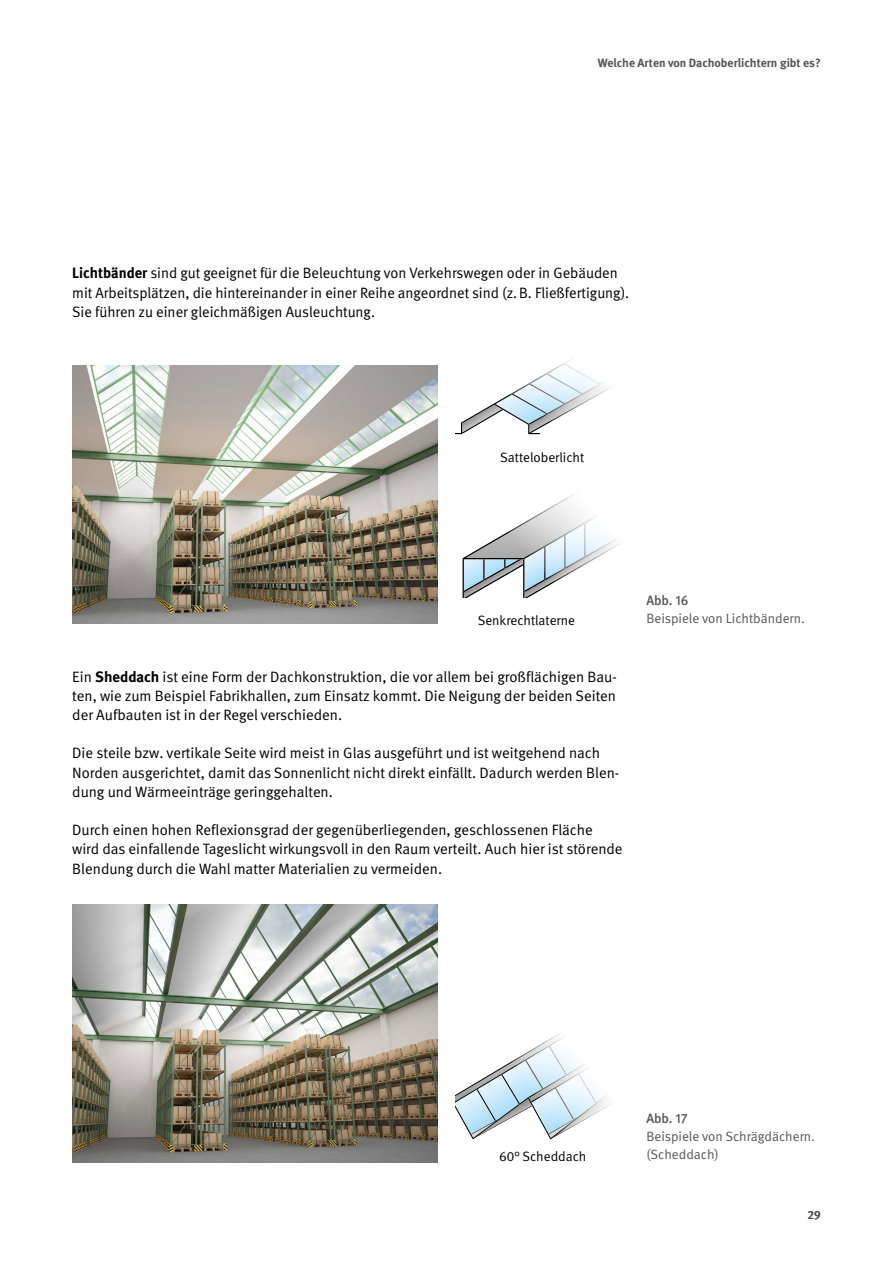
<style>
.page{position:relative;width:893px;height:1263px;background:#fff}
.page>*{position:absolute;margin:0;border:0;box-sizing:border-box;transform-origin:0 0}
.FT_Abstand_vor_und_n{font:15px/19.2px "DGUV Meta";color:#000;text-align:justify}
.FT_Abstand_vor{font:15px/19.2px "DGUV Meta";color:#000}
.t1{font:13.5px/18px "DGUV Meta";color:#575756}
.t2{font:13.5px "DGUV Meta";color:#000}
.t3{font:500 13.5px "DGUV Meta";letter-spacing:-.005em;color:#575756}
.t4{font:700 12px "DGUV Meta";color:#575756}
.t5{font:500 12px "DGUV Meta";color:#575756}
.s1{font-weight:700}
</style>
<div class="page">
<svg style="left:455px;top:1033px;width:156px;height:106px"></svg>
<svg style="left:463px;top:494px;width:156px;height:104px"></svg>
<svg style="left:455px;top:360px;width:156px;height:74px"></svg>
<img style="left:72px;top:366px;width:366px;height:258px">
<img style="left:72px;top:904px;width:366px;height:258px">
<p class="t4" style="left:598px;top:56px;width:224px">Welche Arten von Dachoberlichtern gibt es?</p>
<p class="FT_Abstand_vor_und_n" style="left:72px;top:264px;width:558px;text-align:left"><span class="s1">Lichtbänder</span> sind gut geeignet für die Beleuchtung von Verkehrswegen oder in Gebäuden mit Arbeitsplätzen, die hintereinander in einer Reihe angeordnet sind (z.B. Fließfertigung).<br>Sie führen zu einer gleichmäßigen Ausleuchtung.</p>
<p class="t2" style="left:500px;top:450px;width:86px">Satteloberlicht</p>
<p class="t2" style="left:478px;top:612px;width:99px">Senkrechtlaterne</p>
<p class="FT_Abstand_vor_und_n" style="left:72px;top:667px;width:546px">Ein <span class="s1">Sheddach</span> ist eine Form der Dachkonstruktion, die vor allem bei großflächigen Bau&shy;ten, wie zum Beispiel Fabrikhallen, zum Einsatz kommt. Die Neigung der beiden Seiten der Aufbauten ist in der Regel verschieden.</p>
<p class="FT_Abstand_vor" style="left:72px;top:744px;width:548px">Die steile bzw. vertikale Seite wird meist in Glas ausgeführt und ist weitgehend nach<br>Norden ausgerichtet, damit das Sonnenlicht nicht direkt einfällt. Dadurch werden Blen&shy;dung und Wärmeeinträge geringgehalten.</p>
<p class="FT_Abstand_vor" style="left:72px;top:821px;width:552px">Durch einen hohen Reflexionsgrad der gegenüberliegenden, geschlossenen Fläche wird das einfallende Tageslicht wirkungsvoll in den Raum verteilt. Auch hier ist störende<br>Blendung durch die Wahl matter Materialien zu vermeiden.</p>
<p class="t3" style="left:646px;top:592px;width:44px">Abb. 16</p>
<p class="t1" style="left:646px;top:609px;width:160px">Beispiele von Lichtbändern.</p>
<p class="t2" style="left:499px;top:1148px;width:89px">60° Scheddach</p>
<p class="t3" style="left:646px;top:1111px;width:43px">Abb. 17</p>
<p class="t1" style="left:646px;top:1128px;width:170px">Beispiele von Schrägdächern. (Scheddach)</p>
<p class="t5" style="left:807px;top:1208px;width:15px">29</p>
</div>
